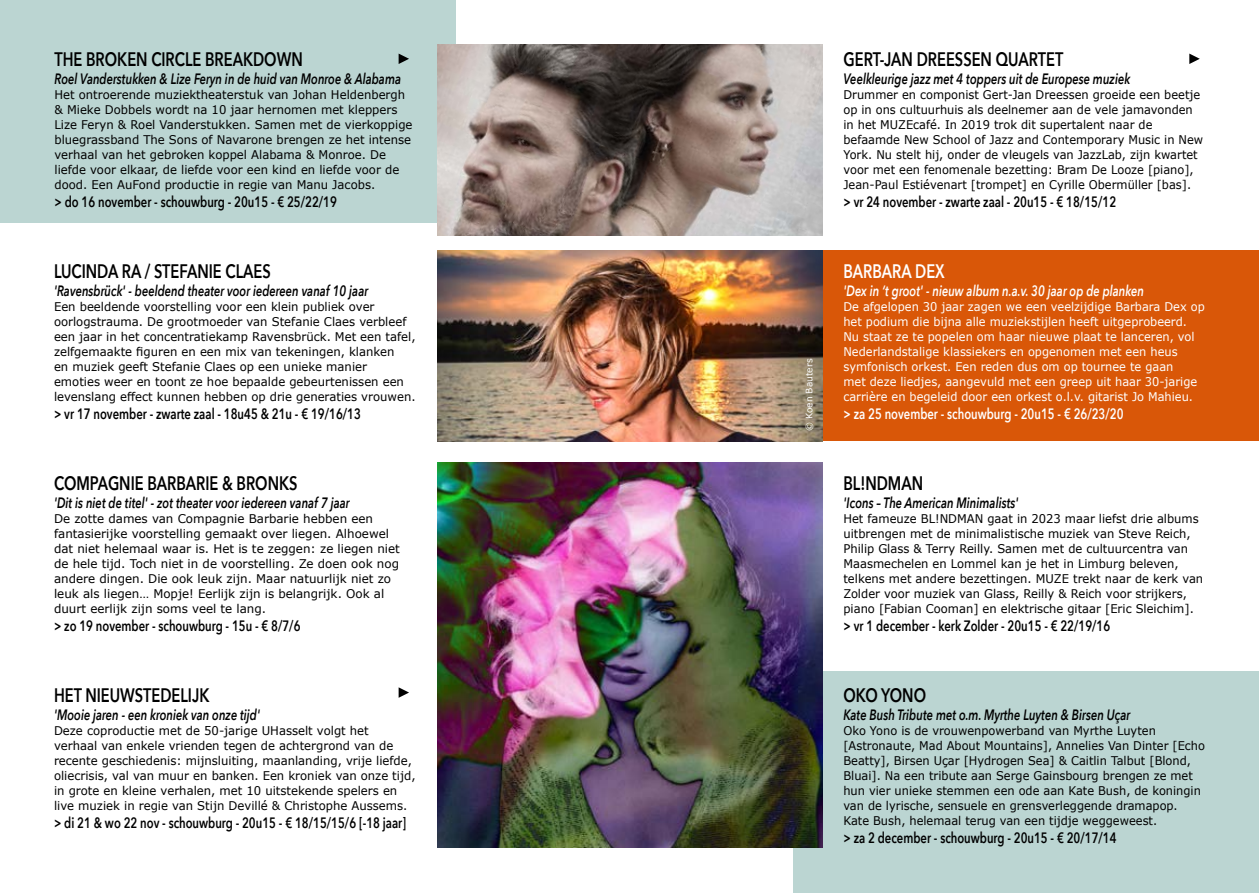
<style>
.page{position:relative;width:1259px;height:893px;background:#fff}
.page>*{position:absolute;margin:0;border:0;box-sizing:border-box;transform-origin:0 0}
.t1{font:600 19.5px "Avenir Next";color:#000;scale:.75 1}
.t2{font:600 19.5px "Avenir Next";color:#fff;scale:.75 1}
.t3{font:italic 600 15px "Avenir Next";color:#000;scale:.75 1}
.t4{font:600 15px "Avenir Next";color:#000;scale:.75 1}
.t5{font:italic 600 15px "Avenir Next";color:#fff;scale:.75 1}
.t6{font:600 15px "Avenir Next";color:#fff;scale:.75 1}
.t7{font:12px/15px "Verdana";color:#000}
.t8{font:12px/15px "Verdana";color:#000;scale:.95 1}
.t9{font:12px/15px "Verdana";color:#fff;scale:.95 1}
.t10{font:12px/15px "Verdana";color:#000;scale:.96 1}
.t11{font:9px "Verdana";color:#fff}
</style>
<div class="page">
<div style="left:0;top:0;width:455px;height:223px;background:#bbd5d2"></div>
<div style="left:822px;top:250px;width:437px;height:191px;background:#d95708"></div>
<div style="left:794px;top:672px;width:465px;height:221px;background:#bbd5d2"></div>
<img style="left:437px;top:462px;width:385px;height:385px">
<img style="left:437px;top:44px;width:385px;height:191px">
<img style="left:437px;top:250px;width:385px;height:191px">
<svg style="left:1189px;top:54px;width:10px;height:10px"></svg>
<svg style="left:398px;top:54px;width:11px;height:10px"></svg>
<svg style="left:398px;top:687px;width:11px;height:11px"></svg>
<h1 class="t1" style="left:54px;top:43px;width:332px">THE BROKEN CIRCLE BREAKDOWN</h1>
<p class="t3" style="left:54px;top:66px;width:464px">Roel Vanderstukken &amp; Lize Feryn in de huid van Monroe &amp; Alabama</p>
<p class="t7" style="left:54px;top:87px;width:359px">Het ontroerende muziektheaterstuk van Johan Heldenbergh &amp; Mieke Dobbels wordt na 10 jaar hernomen met kleppers Lize Feryn &amp; Roel Vanderstukken. Samen met de vierkoppige bluegrassband The Sons of Navarone brengen ze het intense verhaal van het gebroken koppel Alabama &amp; Monroe. De liefde voor elkaar, de liefde voor een kind en liefde voor de dood. Een AuFond productie in regie van Manu Jacobs.</p>
<p class="t4" style="left:54px;top:189px;width:378px">&gt; do 16 november - schouwburg - 20u15 - € 25/22/19</p>
<h1 class="t1" style="left:54px;top:255px;width:291px">LUCINDA RA / STEFANIE CLAES</h1>
<p class="t3" style="left:54px;top:278px;width:420px">'Ravensbrück' - beeldend theater voor iedereen vanaf 10 jaar</p>
<p class="t7" style="left:54px;top:299px;width:363px">Een beeldende voorstelling voor een klein publiek over oorlogstrauma. De grootmoeder van Stefanie Claes verbleef een jaar in het concentratiekamp Ravensbrück. Met een tafel, zelfgemaakte figuren en een mix van tekeningen, klanken<br>en muziek geeft Stefanie Claes op een unieke manier emoties weer en toont ze hoe bepaalde gebeurtenissen een levenslang effect kunnen hebben op drie generaties vrouwen.</p>
<p class="t4" style="left:54px;top:401px;width:411px">&gt; vr 17 november - zwarte zaal - 18u45 &amp; 21u - € 19/16/13</p>
<h1 class="t1" style="left:54px;top:467px;width:326px">COMPAGNIE BARBARIE &amp; BRONKS</h1>
<p class="t3" style="left:54px;top:490px;width:396px">'Dit is niet de titel' - zot theater voor iedereen vanaf 7 jaar</p>
<p class="t7" style="left:54px;top:511px;width:347px">De zotte dames van Compagnie Barbarie hebben een fantasierijke voorstelling gemaakt over liegen. Alhoewel dat niet helemaal waar is. Het is te zeggen: ze liegen niet de hele tijd. Toch niet in de voorstelling. Ze doen ook nog andere dingen. Die ook leuk zijn. Maar natuurlijk niet zo leuk als liegen… Mopje! Eerlijk zijn is belangrijk. Ook al duurt eerlijk zijn soms veel te lang.</p>
<p class="t4" style="left:54px;top:613px;width:330px">&gt; zo 19 november - schouwburg - 15u - € 8/7/6</p>
<h1 class="t1" style="left:54px;top:679px;width:209px">HET NIEUWSTEDELIJK</h1>
<p class="t3" style="left:54px;top:702px;width:276px">'Mooie jaren - een kroniek van onze tijd'</p>
<p class="t7" style="left:54px;top:723px;width:363px">Deze coproductie met de 50-jarige UHasselt volgt het<br>verhaal van enkele vrienden tegen de achtergrond van de recente geschiedenis: mijnsluiting, maanlanding, vrije liefde, oliecrisis, val van muur en banken. Een kroniek van onze tijd, in grote en kleine verhalen, met 10 uitstekende spelers en live muziek in regie van Stijn Devillé &amp; Christophe Aussems.</p>
<p class="t4" style="left:54px;top:810px;width:471px">&gt; di 21 &amp; wo 22 nov - schouwburg - 20u15 - € 18/15/15/6 [-18 jaar]</p>
<p class="t11" style="left:803px;top:431px;width:74px;rotate:-90deg">© Koen Bauters</p>
<h1 class="t1" style="left:843px;top:43px;width:295px">GERT-JAN DREESSEN QUARTET</h1>
<p class="t3" style="left:843px;top:66px;width:384px">Veelkleurige jazz met 4 toppers uit de Europese muziek</p>
<p class="t8" style="left:843px;top:87px;width:380px">Drummer en componist Gert-Jan Dreessen groeide een beetje op in ons cultuurhuis als deelnemer aan de vele jamavonden in het MUZEcafé. In 2019 trok dit supertalent naar de befaamde New School of Jazz and Contemporary Music in New York. Nu stelt hij, onder de vleugels van JazzLab, zijn kwartet voor met een fenomenale bezetting: Bram De Looze [piano], Jean-Paul Estiévenart [trompet] en Cyrille Obermüller [bas].</p>
<p class="t4" style="left:843px;top:189px;width:365px">&gt; vr 24 november - zwarte zaal - 20u15 - € 18/15/12</p>
<h1 class="t2" style="left:843px;top:255px;width:137px">BARBARA DEX</h1>
<p class="t5" style="left:843px;top:278px;width:402px">'Dex in ‘t groot' - nieuw album n.a.v. 30 jaar op de planken</p>
<p class="t9" style="left:843px;top:299px;width:382px">De afgelopen 30 jaar zagen we een veelzijdige Barbara Dex op het podium die bijna alle muziekstijlen heeft uitgeprobeerd.<br>Nu staat ze te popelen om haar nieuwe plaat te lanceren, vol Nederlandstalige klassiekers en opgenomen met een heus symfonisch orkest. Een reden dus om op tournee te gaan<br>met deze liedjes, aangevuld met een greep uit haar 30-jarige carrière en begeleid door een orkest o.l.v. gitarist Jo Mahieu.</p>
<p class="t6" style="left:843px;top:401px;width:375px">&gt; za 25 november - schouwburg - 20u15 - € 26/23/20</p>
<h1 class="t1" style="left:843px;top:467px;width:108px">BL!NDMAN</h1>
<p class="t3" style="left:843px;top:490px;width:235px">'Icons – The American Minimalists'</p>
<p class="t10" style="left:843px;top:511px;width:376px">Het fameuze BL!NDMAN gaat in 2023 maar liefst drie albums uitbrengen met de minimalistische muziek van Steve Reich, Philip Glass &amp; Terry Reilly. Samen met de cultuurcentra van Maasmechelen en Lommel kan je het in Limburg beleven, telkens met andere bezettingen. MUZE trekt naar de kerk van Zolder voor muziek van Glass, Reilly &amp; Reich voor strijkers, piano [Fabian Cooman] en elektrische gitaar [Eric Sleichim].</p>
<p class="t4" style="left:843px;top:613px;width:357px">&gt; vr 1 december - kerk Zolder - 20u15 - € 22/19/16</p>
<h1 class="t1" style="left:843px;top:679px;width:112px">OKO YONO</h1>
<p class="t3" style="left:843px;top:702px;width:384px">Kate Bush Tribute met o.m. Myrthe Luyten &amp; Birsen Uçar</p>
<p class="t8" style="left:843px;top:723px;width:382px">Oko Yono is de vrouwenpowerband van Myrthe Luyten [Astronaute, Mad About Mountains], Annelies Van Dinter [Echo Beatty], Birsen Uçar [Hydrogen Sea] &amp; Caitlin Talbut [Blond, Bluai]. Na een tribute aan Serge Gainsbourg brengen ze met hun vier unieke stemmen een ode aan Kate Bush, de koningin van de lyrische, sensuele en grensverleggende dramapop.<br>Kate Bush, helemaal terug van een tijdje weggeweest.</p>
<p class="t4" style="left:843px;top:825px;width:366px">&gt; za 2 december - schouwburg - 20u15 - € 20/17/14</p>
</div>
